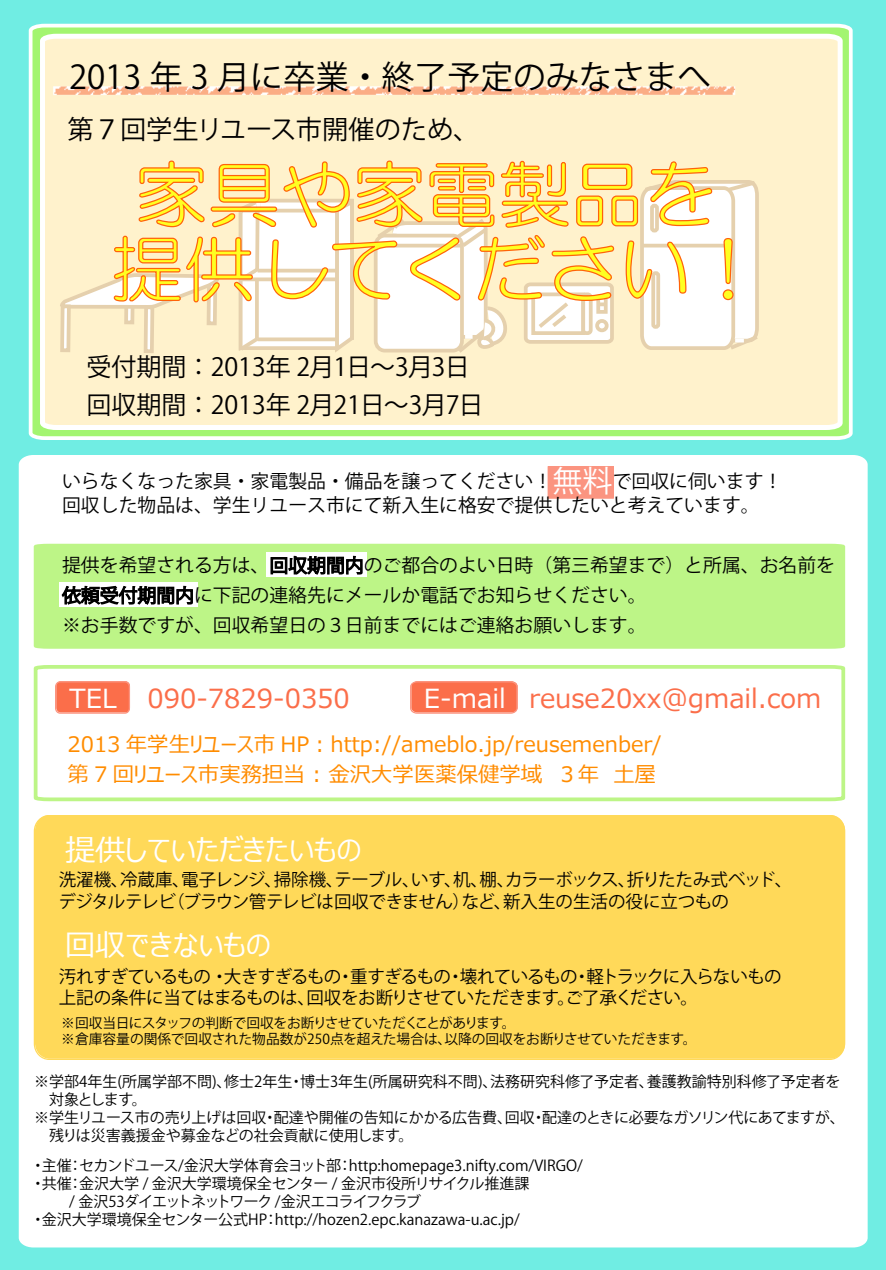
<style>
.page{position:relative;width:886px;height:1270px;background:#70ede3}
.page>*{position:absolute;margin:0;border:0;box-sizing:border-box;transform-origin:0 0}
.t1{font:72.25px/74.6px "HG Maru Gothic MPRO";color:#ffff21;text-align:center}
.t2{font:32.75px "Koz Go Pro";color:#000}
.t3{font:30px "Meiryo UI";color:#fff}
.t4{font:26.25px "Meiryo UI";color:#fb6e4a}
.t5{font:26.25px "Koz Go Pro";color:#000}
.t6{font:26.25px "Meiryo UI";color:#fff}
.t7{font:25px/38.8px "Koz Go Pro";color:#000}
.t8{font:21.25px/30px "Meiryo UI";color:#ff8c00}
.t9{font:18.75px/30px "Koz Go Pro";color:#000}
.t10{font:17.5px/21.4px "Koz Go Pro";letter-spacing:-.03em;color:#000}
.t11{font:15px/18px "Koz Go Pro";color:#000}
.t12{font:15px "Koz Go Pro";letter-spacing:-.08em;color:#000}
.t13{font:13.75px/16.5px "Koz Go Pro";letter-spacing:-.02em;color:#000}
.s1{font-size:30px;color:#fff}
</style>
<div class="page">
<div style="left:19px;top:455px;width:849px;height:792px;background:#fff"></div>
<svg style="left:28px;top:23px;width:825px;height:417px;background:#c9f9b8"></svg>
<svg style="left:38px;top:31px;width:807px;height:401px;background:#faf3cc"></svg>
<div style="left:32px;top:542px;width:815px;height:109px;background:#bdf587"></div>
<div style="left:35px;top:815px;width:810px;height:244px;background:#ffd959;border-radius:15px"></div>
<div style="left:34px;top:815px;width:811px;height:245px;border:1px solid #ffd959;border-radius:15px"></div>
<svg style="left:58px;top:160px;width:704px;height:197px;background:#fce6c8"></svg>
<img style="left:28px;top:40px;width:751px;height:100px">
<svg style="left:32px;top:663px;width:815px;height:140px;background:#faf7ee"></svg>
<div style="left:549px;top:466px;width:65px;height:32px;background:#fb9480"></div>
<div style="left:548px;top:466px;width:66px;height:33px;border:1px solid #fb9480"></div>
<div style="left:266px;top:552px;width:100px;height:26px;background:#fff"></div>
<div style="left:59px;top:582px;width:139px;height:26px;background:#fff"></div>
<svg style="left:270px;top:555px;width:93px;height:20px"></svg>
<svg style="left:61px;top:585px;width:132px;height:20px"></svg>
<h2 class="t2" style="left:69px;top:55px;width:643px">2013 年 3 月に卒業・終了予定のみなさまへ</h2>
<h3 class="t5" style="left:68px;top:112px;width:413px">第７回学生リユース市開催のため、</h3>
<h1 class="t1" style="left:111px;top:157px;width:655px">家具や家電製品を提供してください！</h1>
<h3 class="t7" style="left:86px;top:348px;width:398px">受付期間 ： 2013年 2月1日～3月3日回収期間 ： 2013年 2月21日～3月7日</h3>
<p class="t9" style="left:62px;top:469px;width:722px;line-height:24.4px">いらなくなった家具・家電製品・備品を譲ってください！<span class="s1">無料</span>で回収に伺います！回収した物品は、学生リユース市にて新入生に格安で提供したいと考えています。</p>
<p class="t9" style="left:62px;top:551px;width:774px">提供を希望される方は、回収期間内のご都合のよい日時（第三希望まで）と所属、お名前を依頼受付期間内に下記の連絡先にメールか電話でお知らせください。<br>※お手数ですが、回収希望日の３日前までにはご連絡お願いします。</p>
<h3 class="t4" style="left:147px;top:680px;width:204px">090-7829-0350</h3>
<h3 class="t4" style="left:529px;top:680px;width:293px">reuse20xx@gmail.com</h3>
<h3 class="t6" style="left:69px;top:680px;width:49px">TEL</h3>
<h3 class="t6" style="left:424px;top:680px;width:83px">E-mail</h3>
<h3 class="t8" style="left:68px;top:730px;width:604px">2013 年学生リユース市 HP：http://ameblo.jp/reusemenber/第 7 回リユース市実務担当 : 金沢大学医薬保健学域　３年　土屋　</h3>
<h3 class="t3" style="left:65px;top:829px;width:298px">提供していただきたいもの</h3>
<p class="t10" style="left:58px;top:870px;width:735px">洗濯機、冷蔵庫、電子レンジ、掃除機、テーブル、いす、机、棚、カラーボックス、折りたたみ式ベッド、デジタルテレビ（ブラウン管テレビは回収できません）など、新入生の生活の役に立つもの</p>
<h3 class="t3" style="left:65px;top:924px;width:207px">回収できないもの</h3>
<p class="t10" style="left:59px;top:966px;width:724px">汚れすぎているもの ・大きすぎるもの・重すぎるもの・壊れているもの・軽トラックに入らないもの上記の条件に当てはまるものは、回収をお断りさせていただきます。ご了承ください。</p>
<p class="t13" style="left:61px;top:1015px;width:637px">※回収当日にスタッフの判断で回収をお断りさせていただくことがあります。<br>※倉庫容量の関係で回収された物品数が250点を超えた場合は、以降の回収をお断りさせていただきます。</p>
<p class="t11" style="left:34px;top:1073px;width:812px">※学部4年生(所属学部不問)、修士2年生・博士3年生(所属研究科不問)、法務研究科修了予定者、養護教諭特別科修了予定者を　対象とします。<br>※学生リユース市の売り上げは回収・配達や開催の告知にかかる広告費、回収・配達のときに必要なガソリン代にあてますが、　残りは災害義援金や募金などの社会貢献に使用します。</p>
<p class="t11" style="left:30px;top:1156px;width:554px">・主催：セカンドユース/金沢大学体育会ヨット部：http:homepage3.nifty.com/VIRGO/</p>
<p class="t11" style="left:30px;top:1174px;width:500px">・共催：金沢大学 / 金沢大学環境保全センター / 金沢市役所リサイクル推進課</p>
<p class="t12" style="left:69px;top:1191px;width:354px">/ 金沢53ダイエットネットワーク /金沢エコライフクラブ</p>
<p class="t11" style="left:30px;top:1210px;width:491px">・金沢大学環境保全センター公式HP：http://hozen2.epc.kanazawa-u.ac.jp/</p>
</div>
